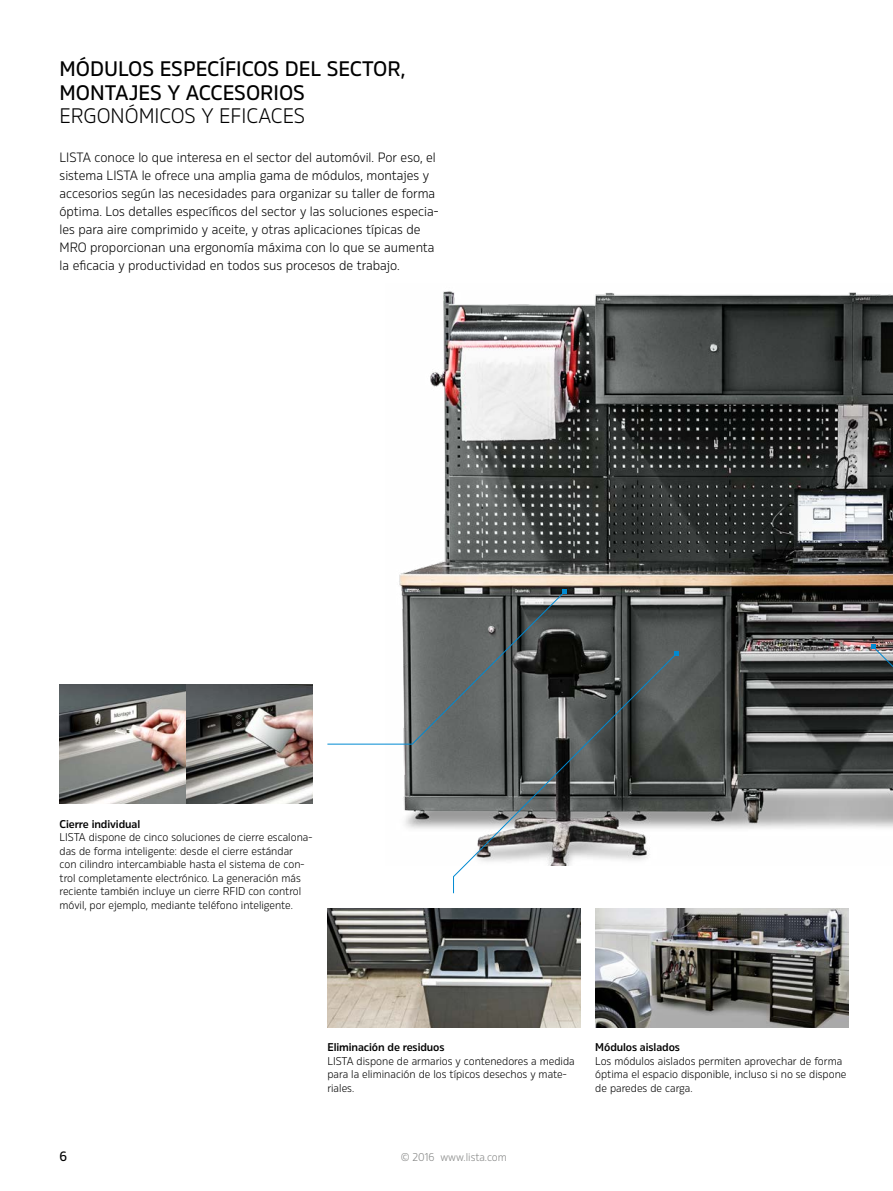
<style>
.page{position:relative;width:893px;height:1191px;background:#fff}
.page>*{position:absolute;margin:0;border:0;box-sizing:border-box;transform-origin:0 0}
.t1{font:500 21px/23.2px "Rleud";color:#000}
.t2{font:300 21px "Rleud";color:#000}
.t3{font:300 13.5px/18px "Rleud";color:#000}
.t4{font:500 13.5px "Rleud";color:#000}
.t5{font:300 11.25px/13.5px "Rleud";color:#000}
.t6{font:600 11.25px "Rleud";letter-spacing:-.01em;color:#000}
.t7{font:300 11.25px "Rleud";color:#868786}
</style>
<div class="page">
<img style="left:386px;top:291px;width:507px;height:538px">
<img style="left:327px;top:908px;width:253px;height:119px">
<svg style="left:327px;top:589px;width:240px;height:155px"></svg>
<svg style="left:453px;top:653px;width:224px;height:240px"></svg>
<svg style="left:674px;top:651px;width:5px;height:4px"></svg>
<svg style="left:871px;top:644px;width:22px;height:185px;background:#686b6b"></svg>
<img style="left:595px;top:908px;width:253px;height:119px">
<img style="left:60px;top:685px;width:126px;height:119px">
<svg style="left:186px;top:685px;width:127px;height:119px;background:#7e7b78"></svg>
<h1 class="t1" style="left:60px;top:57px;width:347px">MÓDULOS ESPECÍFICOS DEL SECTOR,<br>MONTAJES Y ACCESORIOS</h1>
<h1 class="t2" style="left:60px;top:102px;width:247px">ERGONÓMICOS Y EFICACES</h1>
<p class="t3" style="left:60px;top:148px;width:381px">LISTA conoce lo que interesa en el sector del automóvil. Por eso, el sistema LISTA le ofrece una amplia gama de módulos, montajes y accesorios según las necesidades para organizar su taller de forma óptima. Los detalles específicos del sector y las soluciones especia&shy;les para aire comprimido y aceite, y otras aplicaciones típicas de MRO proporcionan una ergonomía máxima con lo que se aumenta la eficacia y productividad en todos sus procesos de trabajo.</p>
<p class="t6" style="left:60px;top:816px;width:82px">Cierre individual</p>
<p class="t5" style="left:60px;top:830px;width:254px">LISTA dispone de cinco soluciones de cierre escalona&shy;das de forma inteligente: desde el cierre estándar con cilindro intercambiable hasta el sistema de con&shy;trol completamente electrónico. La generación más reciente también incluye un cierre RFID con control móvil, por ejemplo, mediante teléfono inteligente.</p>
<p class="t6" style="left:327px;top:1039px;width:119px">Eliminación de residuos</p>
<p class="t5" style="left:327px;top:1053px;width:249px">LISTA dispone de armarios y contenedores a medida para la eliminación de los típicos desechos y mate&shy;riales.</p>
<p class="t6" style="left:595px;top:1039px;width:86px">Módulos aislados</p>
<p class="t5" style="left:595px;top:1053px;width:253px">Los módulos aislados permiten aprovechar de forma óptima el espacio disponible, incluso si no se dispone de paredes de carga.</p>
<p class="t4" style="left:60px;top:1147px;width:9px">6</p>
<p class="t7" style="left:401px;top:1150px;width:108px">© 2016 www.lista.com</p>
</div>
